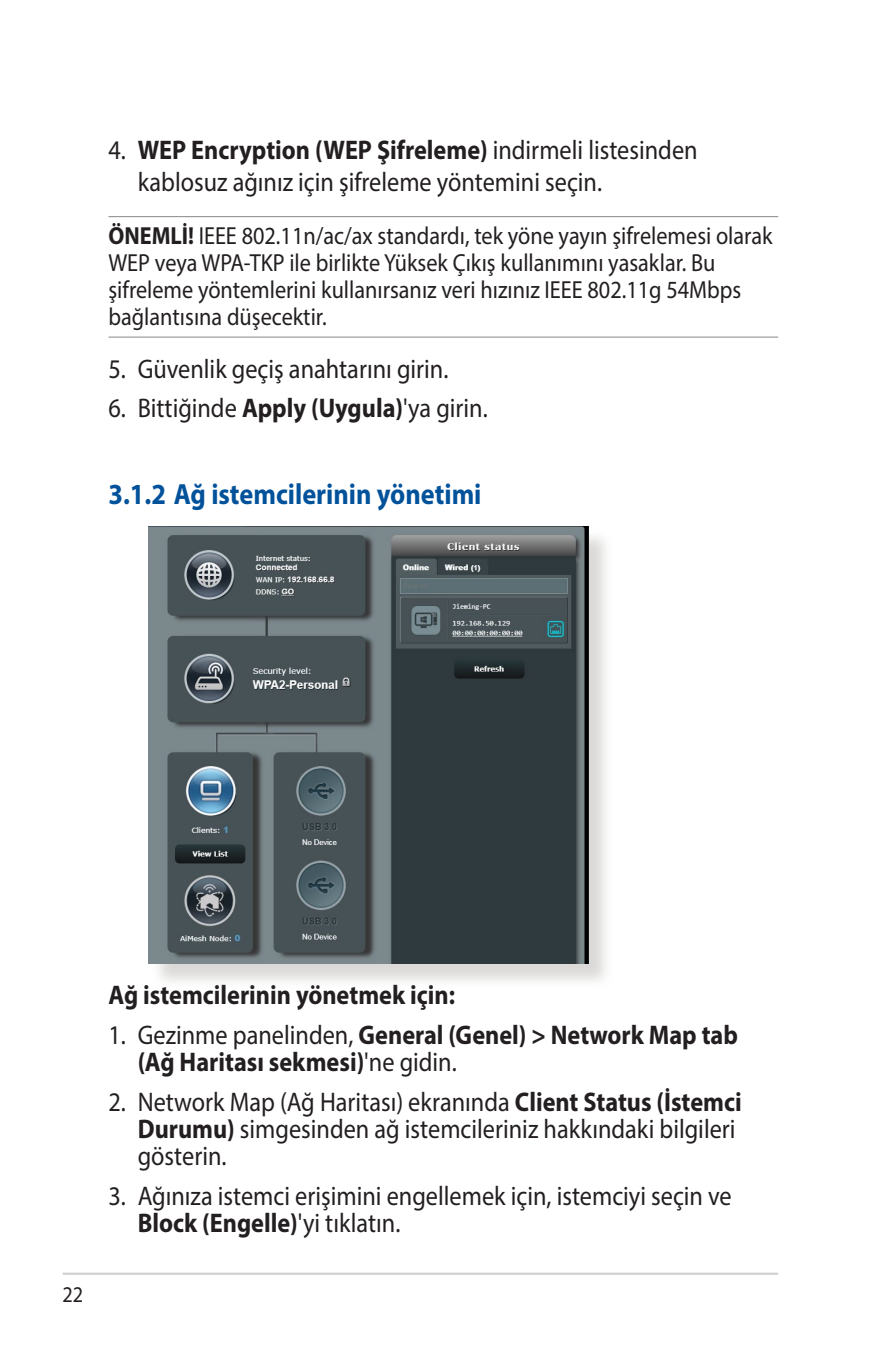
<style>
.page{position:relative;width:893px;height:1346px;background:#fff}
.page>*{position:absolute;margin:0;border:0;box-sizing:border-box;transform-origin:0 0}
.t1{font:700 29.25px "Myriad Pro";color:#01529a;scale:.9 1}
.t2{font:27px/27px "Myriad Pro";color:#231f20;scale:.9 1}
.t3{font:700 27px/27px "Myriad Pro";color:#231f20;scale:.9 1}
.t4{font:24.75px/27px "Myriad Pro";color:#231f20;scale:.9 1}
.t5{font:22.5px "Myriad Pro";color:#231f20;scale:.9 1}
.s1{font-weight:700}
.s2{font-weight:400}
</style>
<div class="page">
<hr style="left:63px;top:1272px;width:715px;height:3px;background:#d1d2d4">
<hr style="left:108px;top:216px;width:670px;height:1px;background:#939598">
<hr style="left:108px;top:336px;width:670px;height:2px;background:#939598">
<div style="left:151px;top:529px;width:463px;height:460px;background:#cfcecb;opacity:.75"></div>
<img style="left:148px;top:526px;width:440px;height:437px">
<p class="t2" style="left:138px;top:133px;width:624px;line-height:32.4px;text-indent:-29px">4. <span class="s1">WEP Encryption (WEP Şifreleme)</span> indirmeli listesinden kablosuz ağınız için şifreleme yöntemini seçin.</p>
<p class="t4" style="left:108px;top:222px;width:739px"><span class="s1">ÖNEMLİ!</span> IEEE 802.11n/ac/ax standardı, tek yöne yayın şifrelemesi olarak WEP veya WPA-TKP ile birlikte Yüksek Çıkış kullanımını yasaklar. Bu şifreleme yöntemlerini kullanırsanız veri hızınız IEEE 802.11g 54Mbps bağlantısına düşecektir.</p>
<p class="t2" style="left:108px;top:354px;width:379px">5. Güvenlik geçiş anahtarını girin.</p>
<p class="t2" style="left:108px;top:394px;width:423px">6. Bittiğinde <span class="s1">Apply (Uygula)</span>'ya girin.</p>
<p class="t1" style="left:108px;top:475px;width:416px">3.1.2 Ağ istemcilerinin yönetimi</p>
<p class="t5" style="left:63px;top:1281px;width:25px">22</p>
<p class="t3" style="left:108px;top:981px;width:387px">Ağ istemcilerinin yönetmek için:</p>
<p class="t3" style="left:138px;top:1020px;width:668px;text-indent:-29px"><span class="s2">1. Gezinme panelinden,</span> General (Genel) &gt; Network Map tab (Ağ Haritası sekmesi)<span class="s2">'ne gidin.</span></p>
<p class="t2" style="left:138px;top:1088px;width:673px;text-indent:-29px">2. Network Map (Ağ Haritası) ekranında <span class="s1">Client Status (İstemci<br>Durumu)</span> simgesinden ağ istemcileriniz hakkındaki bilgileri gösterin.</p>
<p class="t2" style="left:138px;top:1182px;width:662px;text-indent:-29px">3. Ağınıza istemci erişimini engellemek için, istemciyi seçin ve<br><span class="s1">Block (Engelle)</span>'yi tıklatın.</p>
</div>
